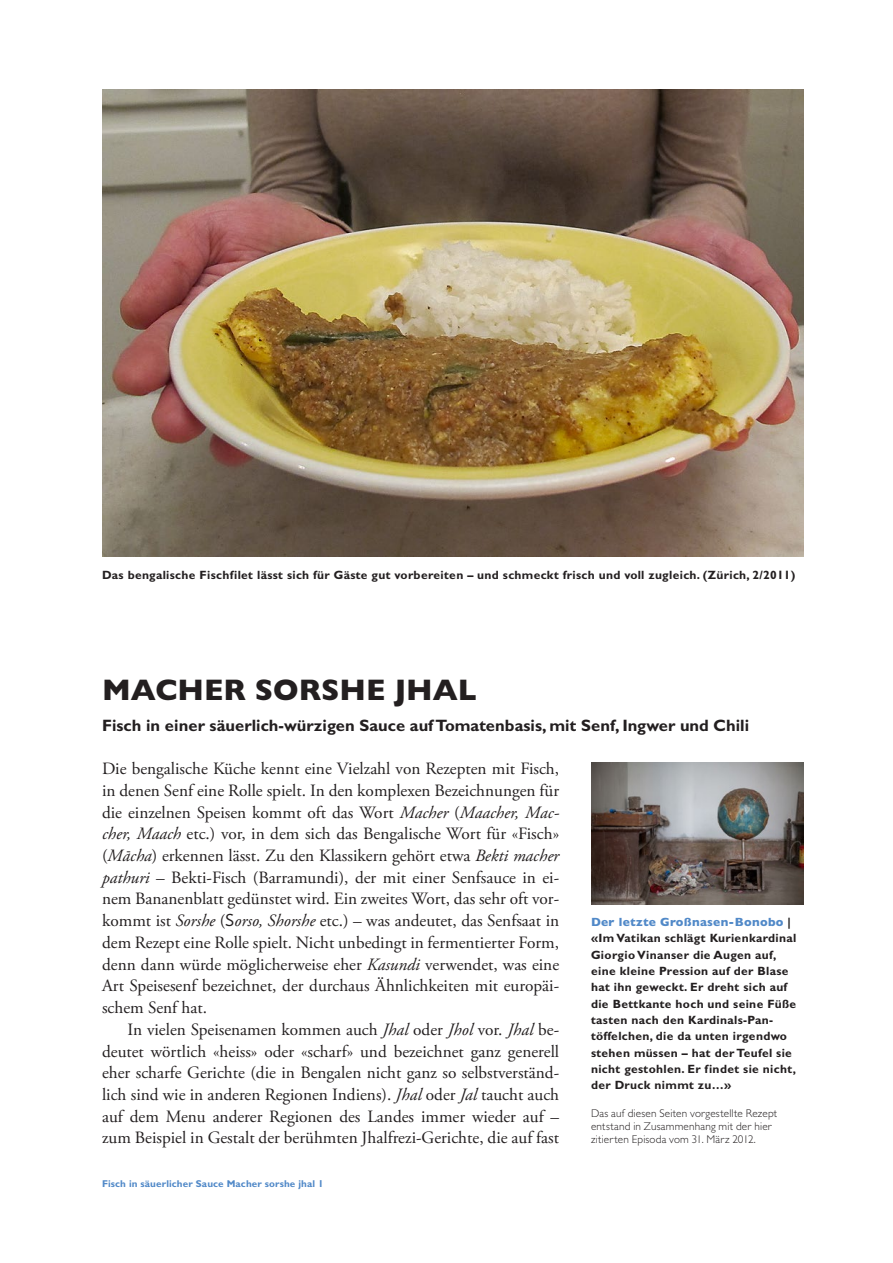
<style>
.page{position:relative;width:893px;height:1263px;background:#fff}
.page>*{position:absolute;margin:0;border:0;box-sizing:border-box;transform-origin:0 0}
.Titel{font:800 30px "Gill Sans MT Pro";color:#231f20}
.Zubereitung{font:17.25px/21.8px "Adobe Garamond Pro";color:#231f20;text-align:justify}
.Lauftext_mit_Einzug{font:17.25px/21.8px "Adobe Garamond Pro";color:#231f20;text-align:justify}
.Vorspann{font:700 16.5px "Gill Sans MT Pro";color:#231f20}
.Marginaltext_-_8_Bol{font:700 12px/16.4px "Gill Sans MT Pro";letter-spacing:.025em;color:#231f20}
.Bildlegende{font:700 12px "Gill Sans MT Pro";letter-spacing:.025em;color:#231f20}
.Anmerkungen_-_7_5_Li{font:300 11.25px/13px "Gill Sans MT Pro";letter-spacing:.015em;color:#231f20}
.t1{font:700 9.9px "Gill Sans MT Pro";letter-spacing:.01em;color:#5189c8}
.s1{font-style:italic}
.s2{font-family:"Kohinoor Bangla"}
.s3{font-weight:800;color:#5189c8}
</style>
<div class="page">
<img style="left:102px;top:89px;width:702px;height:468px">
<img style="left:591px;top:763px;width:213px;height:141px">
<p class="Bildlegende" style="left:102px;top:567px;width:695px">Das bengalische Fischfilet lässt sich für Gäste gut vorbereiten – und schmeckt frisch und voll zugleich. (Zürich, 2/2011)</p>
<p class="Titel" style="left:102px;top:672px;width:376px">MACHER SORSHE JHAL</p>
<p class="Vorspann" style="left:102px;top:715px;width:649px">Fisch in einer säuerlich-würzigen Sauce auf Tomatenbasis, mit Senf, Ingwer und Chili</p>
<p class="Zubereitung" style="left:102px;top:758px;width:459px">Die bengalische Küche kennt eine Vielzahl von Rezepten mit Fisch, in denen Senf eine Rolle spielt. In den komplexen Bezeichnungen für die einzelnen Speisen kommt oft das Wort <span class="s1">Macher</span> (<span class="s1">Maacher, Mac&shy;cher, Maach</span> etc.) vor, in dem sich das Bengalische Wort für «Fisch» (<span class="s1">Mācha</span>) erkennen lässt. Zu den Klassikern gehört etwa <span class="s1">Bekti macher pathuri</span> – Bekti-Fisch (Barramundi), der mit einer Senfsauce in ei&shy;nem Bananenblatt gedünstet wird. Ein zweites Wort, das sehr oft vor&shy;kommt ist <span class="s1">Sorshe</span> (<span class="s2">S</span><span class="s1">orso, Shorshe</span> etc.) – was andeutet, das Senfsaat in dem Rezept eine Rolle spielt. Nicht unbedingt in fermentierter Form, denn dann würde möglicherweise eher <span class="s1">Kasundi</span> verwendet, was eine Art Speisesenf bezeichnet, der durchaus Ähnlichkeiten mit europäi&shy;schem Senf hat.</p>
<p class="Lauftext_mit_Einzug" style="left:102px;top:1019px;width:459px;text-indent:26px">In vielen Speisenamen kommen auch <span class="s1">Jhal</span> oder <span class="s1">Jhol</span> vor. <span class="s1">Jhal</span> be&shy;deutet wörtlich «heiss» oder «scharf» und bezeichnet ganz generell eher scharfe Gerichte (die in Bengalen nicht ganz so selbstverständ&shy;lich sind wie in anderen Regionen Indiens). <span class="s1">Jhal</span> oder <span class="s1">Jal</span> taucht auch auf dem Menu anderer Regionen des Landes immer wieder auf – zum Beispiel in Gestalt der berühmten Jhalfrezi-Gerichte, die auf fast</p>
<p class="t1" style="left:102px;top:1177px;width:223px">Fisch in säuerlicher Sauce Macher sorshe jhal 1</p>
<p class="Marginaltext_-_8_Bol" style="left:591px;top:914px;width:207px"><span class="s3">Der letzte Großnasen-Bonobo</span> | «Im Vatikan schlägt Kurienkardinal<br>Giorgio Vinanser die Augen auf, eine kleine Pression auf der Blase hat ihn geweckt. Er dreht sich auf die Bettkante hoch und seine Füße tasten nach den Kardinals-Pan&shy;töffelchen, die da unten irgendwo stehen müssen – hat der Teufel sie nicht gestohlen. Er findet sie nicht, der Druck nimmt zu…»</p>
<p class="Anmerkungen_-_7_5_Li" style="left:591px;top:1107px;width:188px">Das auf diesen Seiten vorgestellte Rezept entstand in Zusammenhang mit der hier zitierten Episoda vom 31. März 2012.</p>
</div>
